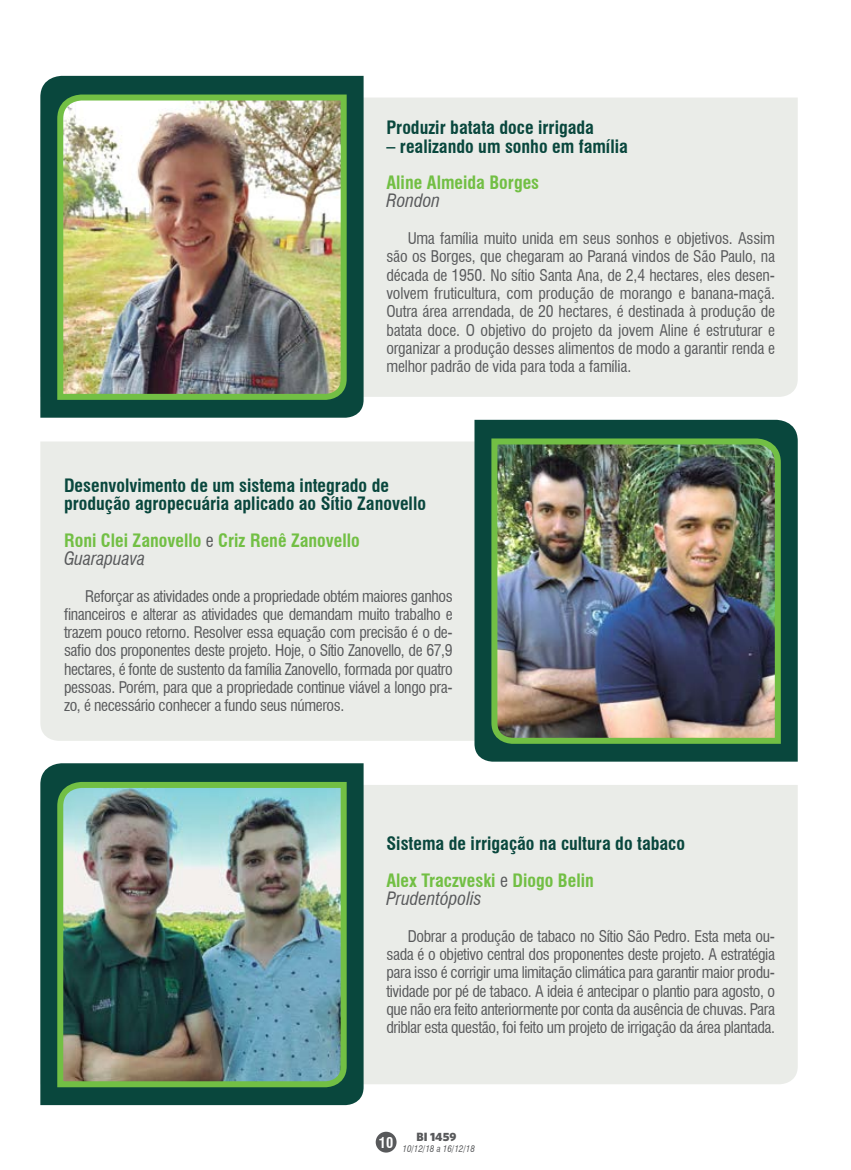
<style>
.page{position:relative;width:851px;height:1170px;background:#fff}
.page>*{position:absolute;margin:0;border:0;box-sizing:border-box;transform-origin:0 0}
.t1{font:700 condensed 18px/18.3px "Swiss 721 BT";color:#09473d}
.t2{font:700 condensed 18px/18.3px "Swiss 721 BT";color:#72bf44}
.t3{font:italic condensed 18px "Swiss 721 BT";color:#58595b}
.t4{font:condensed 15.75px/18.3px "Swiss 721 BT";letter-spacing:-.025em;color:#58595b;text-align:justify}
.t5{font:700 condensed 14.4px "Swiss 721 BT";color:#fff}
.t6{font:900 12px "Whitney HTF";color:#58595b}
.t7{font:italic condensed 9px "Swiss 721 BT";color:#58595b}
.s1{font-weight:400;color:#58595b}
.s2{font-weight:400;font-style:italic;color:#58595b}
.s3{color:#72bf44}
</style>
<div class="page">
<div style="left:375px;top:1131px;width:21px;height:21px;background:#58595b;border-radius:50%"></div>
<div style="left:40px;top:441px;width:434px;height:299px;background:#eaece8"></div>
<div style="left:474px;top:420px;width:323px;height:341px;background:#09473d"></div>
<img style="left:488px;top:435px;width:295px;height:311px">
<div style="left:363px;top:784px;width:434px;height:300px;background:#eaece8"></div>
<div style="left:40px;top:763px;width:323px;height:341px;background:#09473d"></div>
<img style="left:54px;top:778px;width:295px;height:312px">
<div style="left:363px;top:97px;width:434px;height:300px;background:#eaece8"></div>
<div style="left:40px;top:76px;width:323px;height:341px;background:#09473d"></div>
<img style="left:54px;top:91px;width:295px;height:312px">
<p class="t1" style="left:386px;top:118px;width:209px">Produzir batata doce irrigada</p>
<p class="t1" style="left:386px;top:137px;width:243px">– realizando um sonho em família</p>
<p class="t2" style="left:386px;top:173px;width:154px">Aline Almeida Borges</p>
<p class="t3" style="left:386px;top:190px;width:55px">Rondon</p>
<p class="t4" style="left:386px;top:229px;width:390px;text-indent:21px">Uma família muito unida em seus sonhos e objetivos. Assim são os Borges, que chegaram ao Paraná vindos de São Paulo, na década de 1950. No sítio Santa Ana, de 2,4 hectares, eles desen&shy;volvem fruticultura, com produção de morango e banana-maçã.<br>Outra área arrendada, de 20 hectares, é destinada à produção de batata doce. O objetivo do projeto da jovem Aline é estruturar e organizar a produção desses alimentos de modo a garantir renda e melhor padrão de vida para toda a família.</p>
<p class="t1" style="left:64px;top:476px;width:363px">Desenvolvimento de um sistema integrado de produção agropecuária aplicado ao Sítio Zanovello</p>
<p class="t2" style="left:64px;top:531px;width:297px">Roni Clei Zanovello <span class="s1">e</span> Criz Renê Zanovello<br><span class="s2">Guarapuava</span></p>
<p class="t4" style="left:64px;top:586px;width:390px;text-indent:21px">Reforçar as atividades onde a propriedade obtém maiores ganhos financeiros e alterar as atividades que demandam muito trabalho e trazem pouco retorno. Resolver essa equação com precisão é o de&shy;safio dos proponentes deste projeto. Hoje, o Sítio Zanovello, de 67,9 hectares, é fonte de sustento da família Zanovello, formada por quatro pessoas. Porém, para que a propriedade continue viável a longo pra&shy;zo, é necessário conhecer a fundo seus números.</p>
<p class="t1" style="left:386px;top:825px;width:300px;line-height:36.6px">Sistema de irrigação na cultura do tabaco<br><span class="s3">Alex Traczveski</span> <span class="s1">e</span> <span class="s3">Diogo Belin</span></p>
<p class="t3" style="left:386px;top:887px;width:97px">Prudentópolis</p>
<p class="t4" style="left:386px;top:926px;width:390px;text-indent:21px">Dobrar a produção de tabaco no Sítio São Pedro. Esta meta ou&shy;sada é o objetivo central dos proponentes deste projeto. A estratégia para isso é corrigir uma limitação climática para garantir maior produ&shy;tividade por pé de tabaco. A ideia é antecipar o plantio para agosto, o que não era feito anteriormente por conta da ausência de chuvas. Para driblar esta questão, foi feito um projeto de irrigação da área plantada.</p>
<p class="t5" style="left:379px;top:1133px;width:16px">10</p>
<p class="t6" style="left:416px;top:1128px;width:41px">BI 1459</p>
<p class="t7" style="left:402px;top:1143px;width:74px">10/12/18 a 16/12/18</p>
</div>
